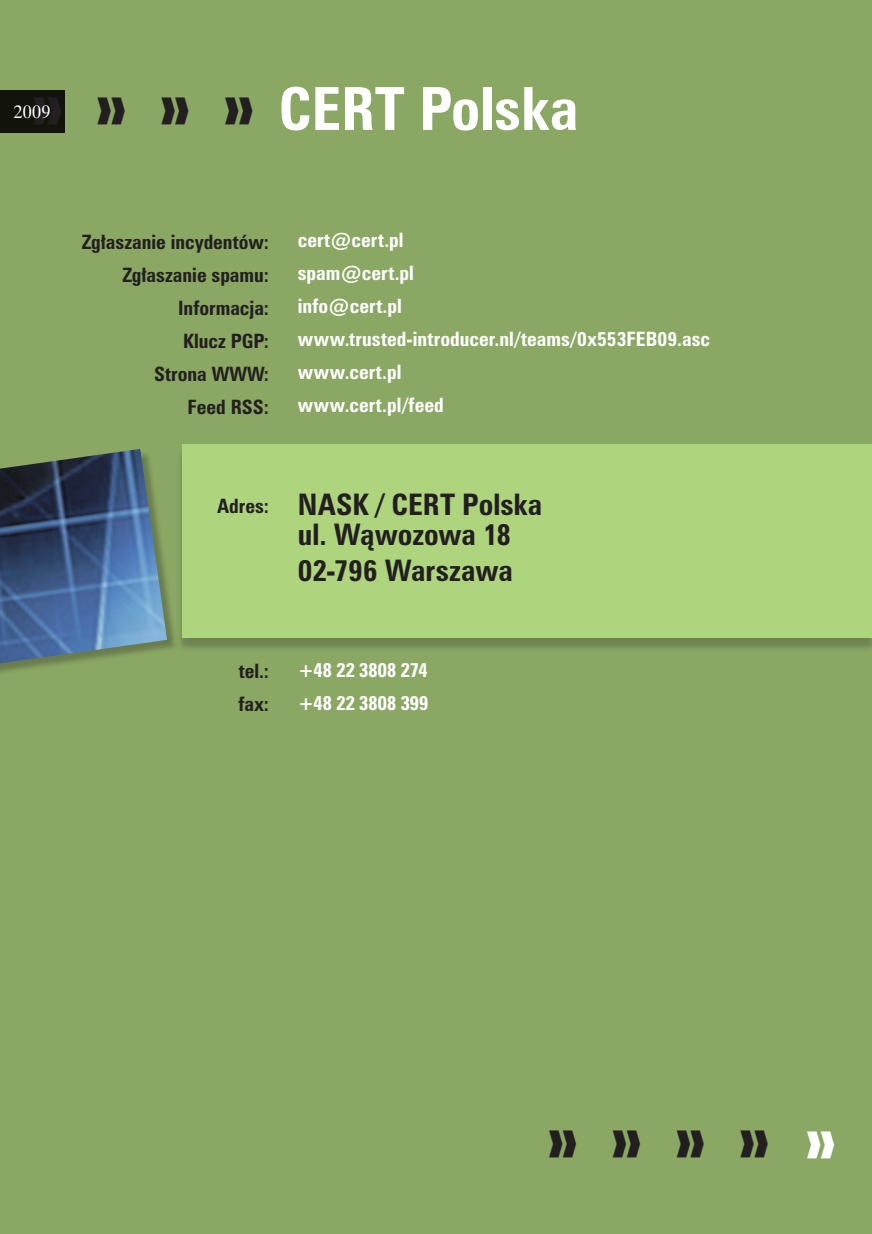
<style>
.page{position:relative;width:872px;height:1234px;background:#fff}
.page>*{position:absolute;margin:0;border:0;box-sizing:border-box;transform-origin:0 0}
.t1{font:700 54px "Zurich Cn PL";color:#fff}
.t2{font:700 27px/30px "Zurich Cn PL";color:#231f20}
.t3{font:700 18px/33px "Zurich Cn PL";letter-spacing:.005em;color:#fff}
.t4{font:700 18px/33px "Zurich Cn PL";color:#231f20;text-align:right}
.t5{font:700 18px/33px "Zurich Cn PL";letter-spacing:-.025em;color:#fff}
.t6{font:18px "Time Ibis EE";color:#fff}
</style>
<div class="page">
<div style="left:0;top:0;width:872px;height:1233px;background:#8aa763"></div>
<div style="left:177px;top:447px;width:695px;height:205px;background:#231f20;opacity:.26"></div>
<div style="left:183px;top:444px;width:689px;height:193px;background:#aed47e"></div>
<div style="left:0;top:90px;width:65px;height:43px;background:#12140c"></div>
<div style="left:0;top:450px;width:178px;height:225px;background:#231f20;opacity:.31"></div>
<img style="left:0;top:449px;width:167px;height:214px">
<p class="t6" style="left:14px;top:100px;width:39px">2009</p>
<h1 class="t1" style="left:278px;top:73px;width:302px">CERT Polska</h1>
<p class="t4" style="left:82px;top:225px;width:189px">Zgłaszanie incydentów:<br>Zgłaszanie spamu:<br>Informacja:<br>Klucz PGP:<br>Strona WWW:<br>Feed RSS:</p>
<p class="t3" style="left:298px;top:223px;width:414px">cert@cert.pl<br>spam@cert.pl<br>info@cert.pl www.trusted-introducer.nl/teams/0x553FEB09.asc www.cert.pl<br>www.cert.pl/feed</p>
<p class="t4" style="left:217px;top:489px;width:54px">Adres:</p>
<h2 class="t2" style="left:298px;top:488px;width:246px">NASK / CERT Polska ul. Wąwozowa 18</h2>
<h2 class="t2" style="left:298px;top:554px;width:217px">02-796 Warszawa</h2>
<p class="t4" style="left:238px;top:654px;width:32px;text-align:left">tel.: fax:</p>
<p class="t5" style="left:298px;top:652px;width:132px">+48 22 3808 274 +48 22 3808 399</p>
</div>
